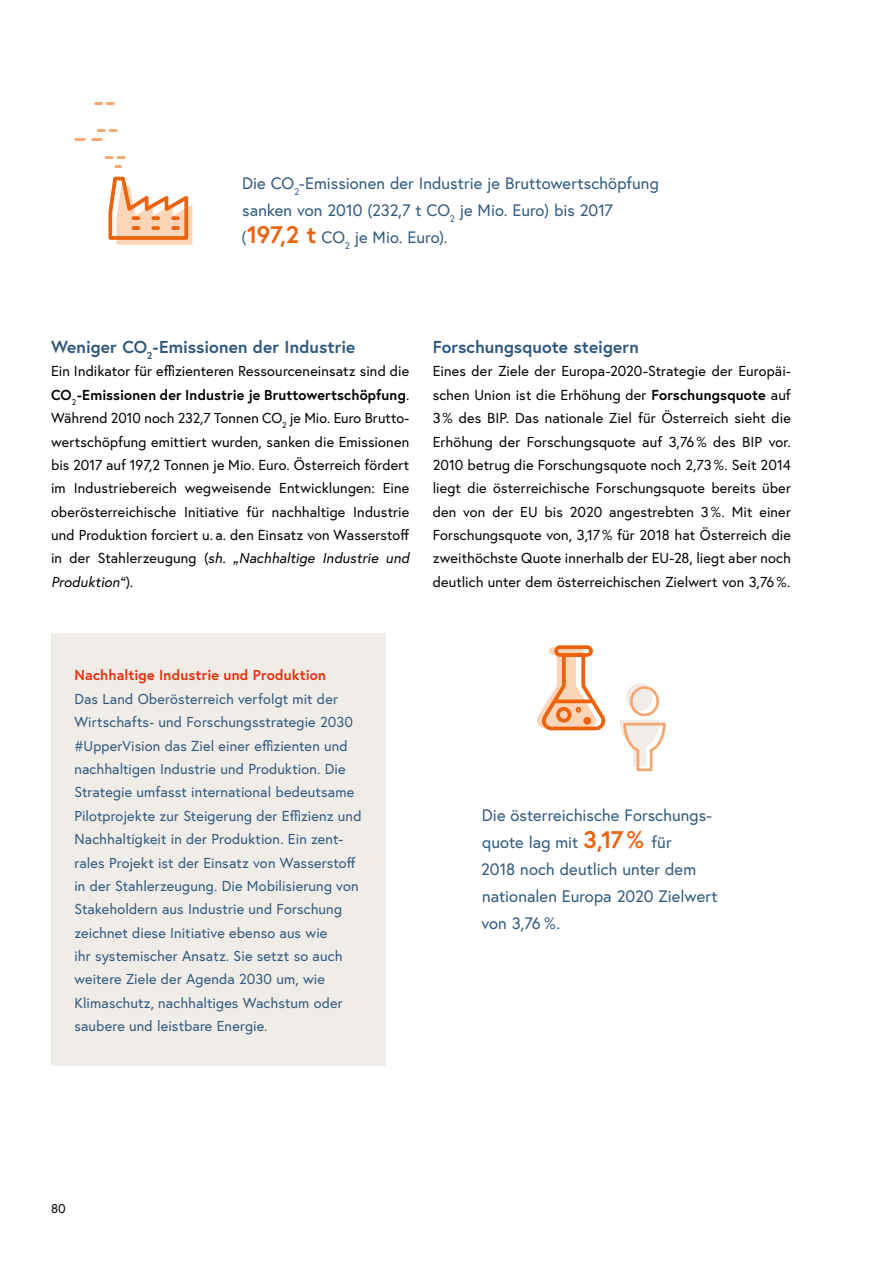
<style>
.page{position:relative;width:893px;height:1263px;background:#fff}
.page>*{position:absolute;margin:0;border:0;box-sizing:border-box;transform-origin:0 0}
.Überschriften_h3_ohne_Num_blau{font:700 17.25px "Europa Austria";letter-spacing:.005em;color:#30597e}
.t1{font:16.5px/27px "Europa Austria";color:#30597e}
.t2{font:14.4px/23.4px "Europa Austria";letter-spacing:.005em;color:#000;text-align:justify}
.p_Erfolgsgeschichte{font:14.4px/23.4px "Europa Austria";letter-spacing:.01em;color:#30597e}
.h_Erfolgsgeschichte{font:700 14.4px "Europa Austria";letter-spacing:.01em;color:#e5310e}
.t3{font:12.75px "Europa Austria";color:#000}
.s1{font-weight:700;font-size:24px;color:#ec630c}
.s2{font-weight:700}
.s3{font-style:italic}
</style>
<div class="page">
<div style="left:51px;top:634px;width:335px;height:432px;background:#f0ece8"></div>
<svg style="left:96px;top:102px;width:17px;height:3px"></svg>
<svg style="left:98px;top:129px;width:18px;height:3px"></svg>
<svg style="left:76px;top:138px;width:25px;height:3px"></svg>
<svg style="left:106px;top:156px;width:18px;height:3px"></svg>
<svg style="left:116px;top:165px;width:5px;height:3px"></svg>
<svg style="left:108px;top:176px;width:84px;height:69px"></svg>
<svg style="left:620px;top:683px;width:46px;height:89px"></svg>
<svg style="left:537px;top:645px;width:69px;height:86px"></svg>
<p class="t1" style="left:242px;top:170px;width:419px">Die CO<sub>2</sub>-Emissionen der Industrie je Bruttowertschöpfung sanken von 2010 (232,7 t CO<sub>2</sub> je Mio. Euro) bis 2017 (<span class="s1">197,2 t</span> CO<sub>2</sub> je Mio. Euro).</p>
<h3 class="Überschriften_h3_ohne_Num_blau" style="left:51px;top:335px;width:306px">Weniger CO<sub>2</sub>-Emissionen der Industrie</h3>
<p class="t2" style="left:51px;top:359px;width:360px">Ein Indikator für effizienteren Ressourceneinsatz sind die <span class="s2">CO</span><sub>2</sub><span class="s2">-Emissionen der Industrie je Bruttowertschöpfung</span>.<br>Während 2010 noch 232,7 Tonnen CO<sub>2</sub> je Mio. Euro Brutto&shy;wertschöpfung emittiert wurden, sanken die Emissionen bis 2017 auf 197,2 Tonnen je Mio. Euro. Österreich fördert im Industriebereich wegweisende Entwicklungen: Eine oberösterreichische Initiative für nachhaltige Industrie und Produktion forciert u. a. den Einsatz von Wasserstoff in der Stahlerzeugung (<span class="s3">sh. „Nachhaltige Industrie und Produktion“</span>).</p>
<h3 class="Überschriften_h3_ohne_Num_blau" style="left:433px;top:335px;width:208px">Forschungsquote steigern</h3>
<p class="t2" style="left:433px;top:359px;width:360px">Eines der Ziele der Europa-2020-Strategie der Europäi&shy;schen Union ist die Erhöhung der <span class="s2">Forschungsquote</span> auf 3 % des BIP. Das nationale Ziel für Österreich sieht die Erhöhung der Forschungsquote auf 3,76 % des BIP vor.<br>2010 betrug die Forschungsquote noch 2,73 %. Seit 2014 liegt die österreichische Forschungsquote bereits über den von der EU bis 2020 angestrebten 3 %. Mit einer Forschungsquote von, 3,17 % für 2018 hat Österreich die zweithöchste Quote innerhalb der EU-28, liegt aber noch deutlich unter dem österreichischen Zielwert von 3,76 %.</p>
<p class="h_Erfolgsgeschichte" style="left:74px;top:665px;width:253px">Nachhaltige Industrie und Produktion</p>
<p class="p_Erfolgsgeschichte" style="left:74px;top:687px;width:289px">Das Land Oberösterreich verfolgt mit der Wirtschafts- und Forschungsstrategie 2030 #UpperVision das Ziel einer effizienten und nachhaltigen Industrie und Produktion. Die Strategie umfasst international bedeutsame Pilotprojekte zur Steigerung der Effizienz und Nachhaltigkeit in der Produktion. Ein zent&shy;rales Projekt ist der Einsatz von Wasserstoff in der Stahlerzeugung. Die Mobilisierung von Stakeholdern aus Industrie und Forschung zeichnet diese Initiative ebenso aus wie<br>ihr systemischer Ansatz. Sie setzt so auch weitere Ziele der Agenda 2030 um, wie Klimaschutz, nachhaltiges Wachstum oder saubere und leistbare Energie.</p>
<p class="t1" style="left:481px;top:801px;width:238px">Die österreichische Forschungs&shy;quote lag mit <span class="s1">3,17 %</span> für<br>2018 noch deutlich unter dem nationalen Europa 2020 Zielwert von 3,76 %.</p>
<p class="t3" style="left:51px;top:1200px;width:16px">80</p>
</div>
